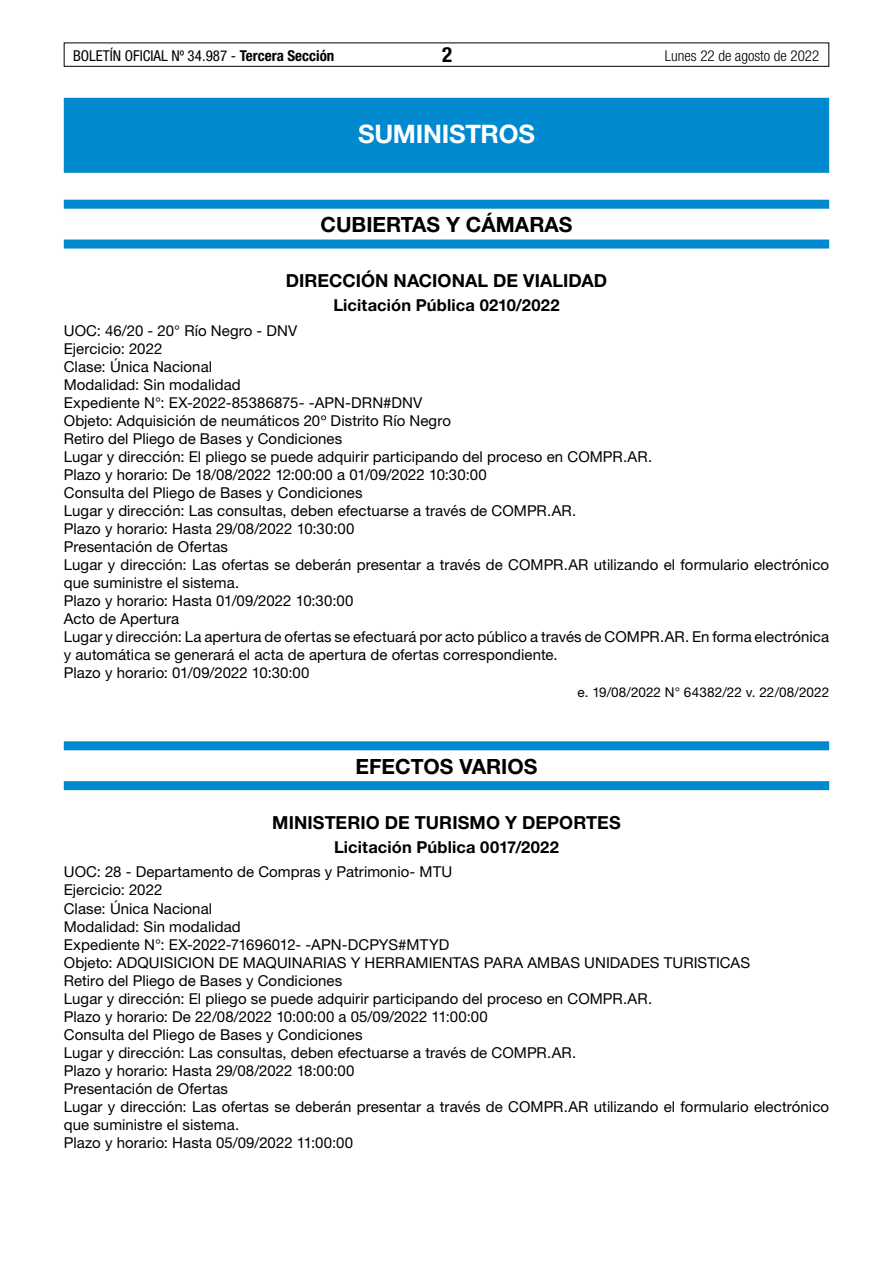
<style>
.page{position:relative;width:893px;height:1263px;background:#fff}
.page>*{position:absolute;margin:0;border:0;box-sizing:border-box;transform-origin:0 0}
.t1{font:700 25.5px "Helvetica Neue LT Std";letter-spacing:-.01em;color:#fff}
.t2{font:700 21px "Helvetica Neue LT Std";color:#000}
.t3{font:700 condensed 21px "Helvetica Neue LT Std";color:#000}
.t4{font:700 18px "Helvetica Neue LT Std";letter-spacing:.005em;color:#000}
.t5{font:700 16.5px "Helvetica Neue LT Std";letter-spacing:.01em;color:#000}
.t6{font:15px/18px "Helvetica Neue LT Std";letter-spacing:.005em;color:#000}
.t7{font:condensed 15px "Helvetica Neue LT Std";color:#000}
.t8{font:300 condensed 15px "Helvetica Neue LT Std";color:#000}
.t9{font:13.5px "Helvetica Neue LT Std";letter-spacing:.01em;color:#000}
.s1{font-weight:700}
</style>
<div class="page">
<div style="left:64px;top:43px;width:765px;height:24px;border:1px solid #000"></div>
<div style="left:64px;top:98px;width:765px;height:75px;background:#0089cf"></div>
<div style="left:64px;top:200px;width:765px;height:9px;background:#0089cf"></div>
<div style="left:64px;top:240px;width:765px;height:9px;background:#0089cf"></div>
<div style="left:64px;top:741px;width:765px;height:9px;background:#0089cf"></div>
<div style="left:64px;top:781px;width:765px;height:9px;background:#0089cf"></div>
<p class="t7" style="left:73px;top:47px;width:263px">BOLETÍN OFICIAL Nº 34.987 - <span class="s1">Tercera Sección</span></p>
<h2 class="t3" style="left:442px;top:42px;width:12px">2</h2>
<p class="t8" style="left:665px;top:47px;width:156px">Lunes 22 de agosto de 2022</p>
<h1 class="t1" style="left:358px;top:118px;width:178px">SUMINISTROS</h1>
<h2 class="t2" style="left:320px;top:212px;width:254px">CUBIERTAS Y CÁMARAS</h2>
<p class="t4" style="left:286px;top:270px;width:323px">DIRECCIÓN NACIONAL DE VIALIDAD</p>
<p class="t5" style="left:333px;top:295px;width:228px">Licitación Pública 0210/2022</p>
<p class="t6" style="left:64px;top:321px;width:767px">UOC: 46/20 - 20° Río Negro - DNV<br>Ejercicio: 2022<br>Clase: Única Nacional<br>Modalidad: Sin modalidad<br>Expediente N°: EX-2022-85386875- -APN-DRN#DNV<br>Objeto: Adquisición de neumáticos 20º Distrito Río Negro<br>Retiro del Pliego de Bases y Condiciones<br>Lugar y dirección: El pliego se puede adquirir participando del proceso en COMPR.AR.<br>Plazo y horario: De 18/08/2022 12:00:00 a 01/09/2022 10:30:00<br>Consulta del Pliego de Bases y Condiciones<br>Lugar y dirección: Las consultas, deben efectuarse a través de COMPR.AR.<br>Plazo y horario: Hasta 29/08/2022 10:30:00<br>Presentación de Ofertas<br>Lugar y dirección: Las ofertas se deberán presentar a través de COMPR.AR utilizando el formulario electrónico que suministre el sistema.<br>Plazo y horario: Hasta 01/09/2022 10:30:00<br>Acto de Apertura<br>Lugar y dirección: La apertura de ofertas se efectuará por acto público a través de COMPR.AR. En forma electrónica y automática se generará el acta de apertura de ofertas correspondiente.<br>Plazo y horario: 01/09/2022 10:30:00</p>
<p class="t9" style="left:578px;top:684px;width:253px">e. 19/08/2022 N° 64382/22 v. 22/08/2022</p>
<h2 class="t2" style="left:356px;top:753px;width:183px">EFECTOS VARIOS</h2>
<p class="t4" style="left:272px;top:811px;width:350px">MINISTERIO DE TURISMO Y DEPORTES</p>
<p class="t5" style="left:334px;top:837px;width:226px">Licitación Pública 0017/2022</p>
<p class="t6" style="left:64px;top:863px;width:767px">UOC: 28 - Departamento de Compras y Patrimonio- MTU<br>Ejercicio: 2022<br>Clase: Única Nacional<br>Modalidad: Sin modalidad<br>Expediente N°: EX-2022-71696012- -APN-DCPYS#MTYD<br>Objeto: ADQUISICION DE MAQUINARIAS Y HERRAMIENTAS PARA AMBAS UNIDADES TURISTICAS<br>Retiro del Pliego de Bases y Condiciones<br>Lugar y dirección: El pliego se puede adquirir participando del proceso en COMPR.AR.<br>Plazo y horario: De 22/08/2022 10:00:00 a 05/09/2022 11:00:00<br>Consulta del Pliego de Bases y Condiciones<br>Lugar y dirección: Las consultas, deben efectuarse a través de COMPR.AR.<br>Plazo y horario: Hasta 29/08/2022 18:00:00<br>Presentación de Ofertas<br>Lugar y dirección: Las ofertas se deberán presentar a través de COMPR.AR utilizando el formulario electrónico que suministre el sistema.<br>Plazo y horario: Hasta 05/09/2022 11:00:00</p>
</div>
